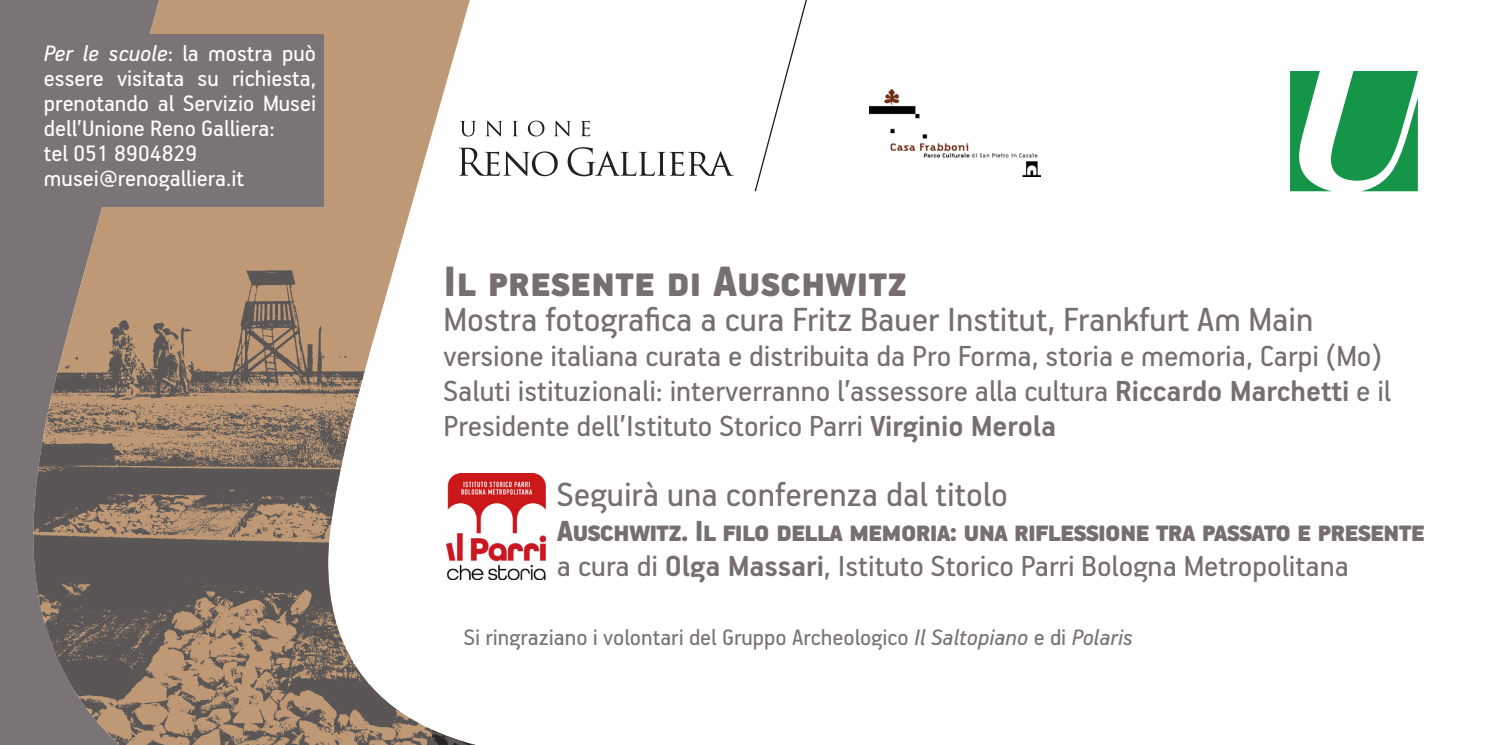
<style>
.page{position:relative;width:1489px;height:745px;background:#fff}
.page>*{position:absolute;margin:0;border:0;box-sizing:border-box;transform-origin:0 0}
.t1{font:900 47.5px "PF Handbook Pro";color:#766e6f}
.t2{font:37.5px "PF Handbook Pro";color:#766e6f}
.t3{font:32.5px/35px "PF Handbook Pro";color:#766e6f}
.t4{font:900 32.5px "PF Handbook Pro";letter-spacing:-.03em;color:#766e6f}
.Orario_e_Indirizzo{font:25px/25px "PF Handbook Pro";color:#fff;text-align:justify}
.Orario_e_Indirizzo-2{font:25px "PF Handbook Pro";color:#7b7476}
.s1{font-style:italic}
.s2{font-weight:700}
</style>
<div class="page">
<div style="left:0;top:0;width:296px;height:744px;background:#7b7476"></div>
<svg style="left:505px;top:151px;width:52px;height:25px"></svg>
<svg style="left:567px;top:147px;width:166px;height:29px"></svg>
<svg style="left:512px;top:121px;width:6px;height:15px"></svg>
<svg style="left:528px;top:120px;width:16px;height:16px"></svg>
<svg style="left:554px;top:120px;width:17px;height:16px"></svg>
<svg style="left:580px;top:121px;width:10px;height:15px"></svg>
<svg style="left:1290px;top:71px;width:127px;height:120px"></svg>
<svg style="left:754px;top:0;width:53px;height:192px"></svg>
<svg style="left:150px;top:0;width:325px;height:165px;background:#c6a789"></svg>
<img style="left:33px;top:165px;width:442px;height:579px">
<div style="left:30px;top:34px;width:293px;height:173px;background:#7b7476"></div>
<img style="left:447px;top:473px;width:99px;height:106px">
<img style="left:869px;top:90px;width:171px;height:86px">
<p class="Orario_e_Indirizzo" style="left:44px;top:39px;width:274px"><span class="s1">Per le scuole</span>: la mostra può essere visitata su richiesta, prenotando al Servizio Musei dell’Unione Reno Galliera:</p>
<p class="Orario_e_Indirizzo" style="left:44px;top:139px;width:155px">tel 051 8904829</p>
<p class="Orario_e_Indirizzo" style="left:44px;top:164px;width:202px">musei@renogalliera.it</p>
<p class="t1" style="left:443px;top:252px;width:465px">Il presente di Auschwitz</p>
<p class="t2" style="left:443px;top:297px;width:871px">Mostra fotografica a cura Fritz Bauer Institut, Frankfurt Am Main</p>
<p class="t3" style="left:443px;top:337px;width:940px">versione italiana curata e distribuita da Pro Forma, storia e memoria, Carpi (Mo)</p>
<p class="t3" style="left:443px;top:372px;width:949px">Saluti istituzionali: interverranno l’assessore alla cultura <span class="s2">Riccardo Marchetti</span> e il<br>Presidente dell’Istituto Storico Parri <span class="s2">Virginio Merola</span></p>
<p class="t2" style="left:557px;top:472px;width:452px">Seguirà una conferenza dal titolo</p>
<p class="t4" style="left:557px;top:511px;width:869px">Auschwitz. Il filo della memoria: una riflessione tra passato e presente</p>
<p class="t3" style="left:557px;top:547px;width:793px">a cura di <span class="s2">Olga Massari</span>, Istituto Storico Parri Bologna Metropolitana</p>
<p class="Orario_e_Indirizzo-2" style="left:463px;top:622px;width:671px">Si ringraziano i volontari del Gruppo Archeologico <span class="s1">Il Saltopiano</span> e di <span class="s1">Polaris</span></p>
</div>
